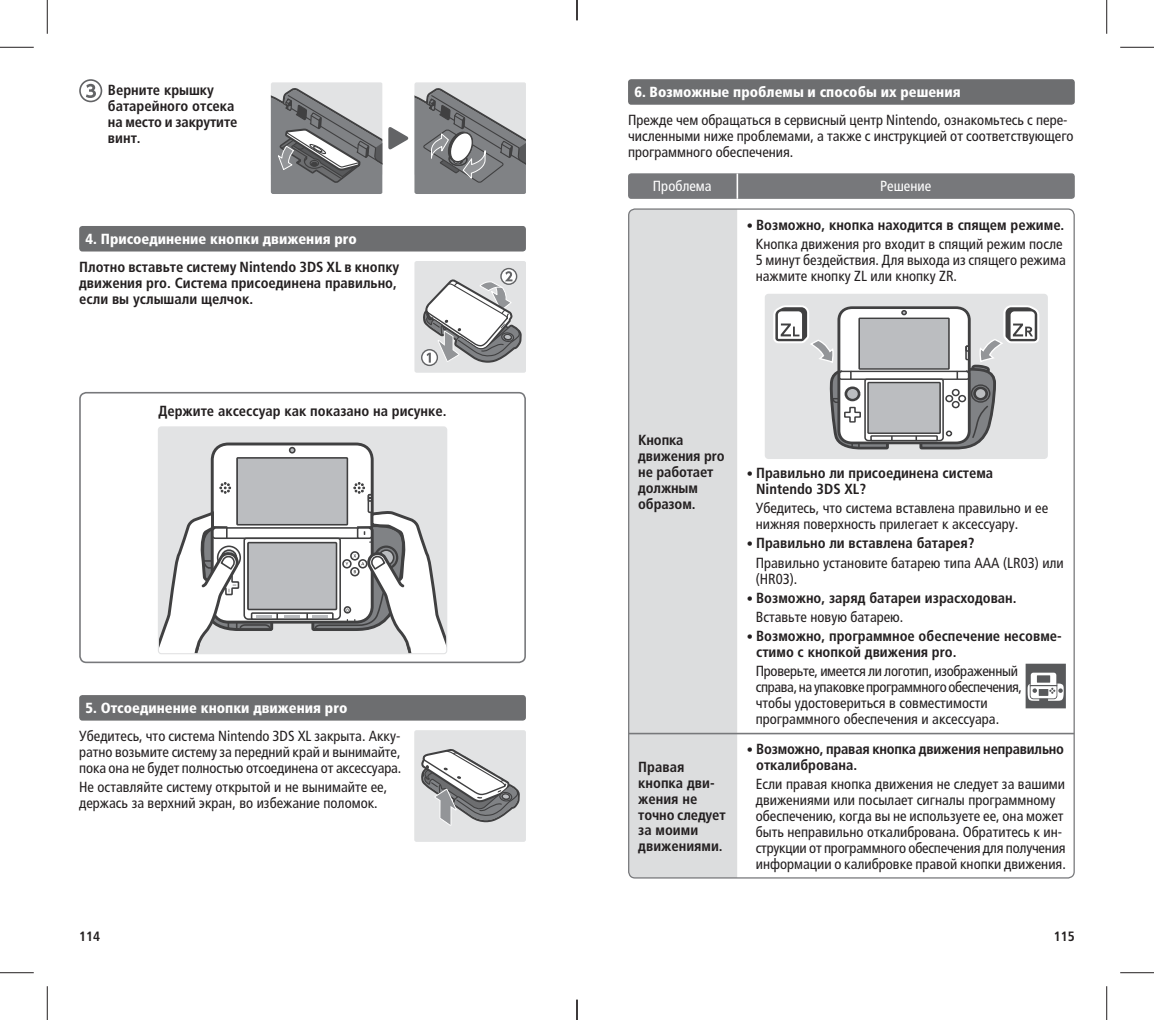
<style>
.page{position:relative;width:1154px;height:1020px;background:#fff}
.page>*{position:absolute;margin:0;border:0;box-sizing:border-box;transform-origin:0 0}
.t1{font:condensed 14.62px/16px "Frutiger LTCYR";color:#231f20}
.t2{font:700 condensed 14.62px/16px "Frutiger LTCYR";color:#231f20}
.t3{font:condensed 14.62px/16px "Frutiger LTCYR";letter-spacing:-.02em;color:#231f20}
.t4{font:900 condensed 14.62px "Frutiger LTCYR";color:#fff}
.t5{font:condensed 14.62px "Frutiger LTCYR";color:#fff}
.t6{font:700 condensed 13.5px "Frutiger LT";color:#231f20}
.s1{font-weight:700;font-size:12.38px}
.s2{font-weight:700}
.s3{font-size:12.38px}
.s4{font-weight:400}
</style>
<div class="page">
<div style="left:79px;top:226px;width:447px;height:25px;background:#6d6e70;border-radius:3px"></div>
<div style="left:79px;top:79px;width:23px;height:23px;border:2px solid #636466;border-radius:50%"></div>
<svg style="left:86px;top:84px;width:10px;height:14px"></svg>
<svg style="left:271px;top:82px;width:111px;height:112px;background:#969799"></svg>
<svg style="left:414px;top:82px;width:112px;height:112px;background:#97999b"></svg>
<svg style="left:388px;top:127px;width:20px;height:22px"></svg>
<div style="left:414px;top:261px;width:112px;height:111px;background:#e2e3e4;border-radius:2px"></div>
<svg style="left:421px;top:349px;width:16px;height:16px"></svg>
<div style="left:421px;top:349px;width:17px;height:17px;border:1px solid #636466;border-radius:50%"></div>
<svg style="left:423px;top:267px;width:99px;height:95px"></svg>
<div style="left:79px;top:695px;width:447px;height:25px;background:#6d6e70;border-radius:3px"></div>
<div style="left:414px;top:730px;width:112px;height:111px;background:#e2e3e4;border-radius:2px"></div>
<svg style="left:421px;top:749px;width:99px;height:76px"></svg>
<div style="left:628px;top:210px;width:109px;height:667px;background:#dcddde"></div>
<hr style="left:628px;top:732px;width:445px;height:2px;background:#77787b">
<div style="left:764px;top:294px;width:283px;height:165px;background:#e2e3e4;border-radius:4px"></div>
<svg style="left:773px;top:305px;width:266px;height:145px"></svg>
<div style="left:859px;top:318px;width:89px;height:51px;background:#bbbdc0"></div>
<div style="left:858px;top:317px;width:91px;height:52px;border:1px solid #404041"></div>
<div style="left:1025px;top:663px;width:40px;height:45px;background:#58595b"></div>
<svg style="left:1027px;top:672px;width:36px;height:28px"></svg>
<div style="left:628px;top:79px;width:446px;height:26px;background:#6d6e70;border-radius:3px"></div>
<div style="left:628px;top:173px;width:446px;height:26px;background:#77787b;border-radius:3px"></div>
<hr style="left:736px;top:173px;width:2px;height:26px;background:#fff">
<div style="left:79px;top:392px;width:447px;height:271px;border:2px solid #77787b;border-radius:6px"></div>
<div style="left:159px;top:427px;width:287px;height:226px;background:#e2e3e4;border-radius:2px"></div>
<div style="left:158px;top:426px;width:289px;height:228px;border:2px solid #e2e3e4;border-radius:2px"></div>
<svg style="left:159px;top:440px;width:287px;height:213px"></svg>
<hr style="left:0;top:47px;width:34px;height:1px;background:#231f20">
<hr style="left:1119px;top:47px;width:34px;height:1px;background:#231f20">
<hr style="left:0;top:972px;width:34px;height:1px;background:#231f20">
<hr style="left:1119px;top:972px;width:34px;height:1px;background:#231f20">
<hr style="left:47px;top:0;width:1px;height:34px;background:#231f20">
<hr style="left:47px;top:986px;width:1px;height:33px;background:#231f20">
<hr style="left:1106px;top:0;width:1px;height:34px;background:#231f20">
<hr style="left:1106px;top:986px;width:1px;height:33px;background:#231f20">
<svg style="left:576px;top:0;width:1px;height:20px"></svg>
<svg style="left:576px;top:999px;width:1px;height:20px"></svg>
<p class="t2" style="left:108px;top:82px;width:131px">Верните крышку батарейного отсека на место и закрутите винт.</p>
<p class="t4" style="left:86px;top:230px;width:273px">4. Присоединение кнопки движения pro</p>
<p class="t2" style="left:79px;top:259px;width:322px">Плотно вставьте систему Nintendo 3DS XL в кнопку движения pro. Система присоединена правильно, если вы услышали щелчок.</p>
<p class="t2" style="left:158px;top:402px;width:289px">Держите аксессуар как показано на рисунке.</p>
<p class="t4" style="left:86px;top:699px;width:263px">5. Отсоединение кнопки движения pro</p>
<p class="t1" style="left:79px;top:728px;width:324px;text-align:justify">Убедитесь, что система Nintendo 3DS XL закрыта. Акку&shy;ратно возьмите систему за передний край и вынимайте, пока она не будет полностью отсоединена от аксессуара.</p>
<p class="t1" style="left:79px;top:779px;width:309px">Не оставляйте систему открытой и не вынимайте ее, держась за верхний экран, во избежание поломок.</p>
<p class="t4" style="left:634px;top:84px;width:327px">6. Возможные проблемы и способы их решения</p>
<p class="t1" style="left:628px;top:112px;width:447px">Прежде чем обращаться в сервисный центр Nintendo, ознакомьтесь с пере&shy;численными ниже проблемами, а также с инструкцией от соответствующего программного обеспечения.</p>
<p class="t5" style="left:652px;top:177px;width:60px">Проблема</p>
<p class="t5" style="left:880px;top:177px;width:52px">Решение</p>
<p class="t1" style="left:746px;top:215px;width:319px;line-height:19.1px;text-align:center"><span class="s1">•</span> <span class="s2">Возможно, кнопка находится в спящем режиме.<br></span>Кнопка движения pro входит в спящий режим после</p>
<p class="t1" style="left:755px;top:251px;width:311px">5 минут бездействия. Для выхода из спящего режима нажмите кнопку ZL или кнопку ZR.</p>
<p class="t2" style="left:638px;top:432px;width:88px">Кнопка движения pro не работает должным образом.</p>
<p class="t2" style="left:638px;top:758px;width:89px">Правая кнопка дви&shy;жения не точно следует за моими движениями.</p>
<p class="t2" style="left:756px;top:465px;width:238px;text-indent:-9px"><span class="s3">•</span> Правильно ли присоединена система<br>Nintendo 3DS XL?</p>
<p class="t1" style="left:755px;top:500px;width:294px">Убедитесь, что система вставлена правильно и ее нижняя поверхность прилегает к аксессуару.</p>
<p class="t1" style="left:755px;top:534px;width:309px;line-height:19.1px;text-indent:-9px"><span class="s1">•</span> <span class="s2">Правильно ли вставлена батарея?<br></span>Правильно установите батарею типа AAA (LR03) или</p>
<p class="t1" style="left:755px;top:570px;width:43px">(HR03).</p>
<p class="t2" style="left:755px;top:588px;width:262px;line-height:19.1px;text-indent:-9px"><span class="s3">•</span> Возможно, заряд батареи израсходован.<br><span class="s4">Вставьте новую батарею.</span></p>
<p class="t2" style="left:756px;top:628px;width:307px;text-indent:-9px"><span class="s3">•</span> Возможно, программное обеспечение несовме&shy;стимо с кнопкой движения pro.</p>
<p class="t3" style="left:755px;top:663px;width:268px">Проверьте, имеется ли логотип, изображенный справа, на упаковке программного обеспечения, чтобы удостовериться в совместимости программного обеспечения и аксессуара.</p>
<p class="t2" style="left:756px;top:741px;width:309px;text-indent:-9px"><span class="s3">•</span> Возможно, правая кнопка движения неправильно откалибрована.</p>
<p class="t1" style="left:755px;top:776px;width:311px">Если правая кнопка движения не следует за вашими движениями или посылает сигналы программному обеспечению, когда вы не используете ее, она может быть неправильно откалибрована. Обратитесь к ин&shy;струкции от программного обеспечения для получения информации о калибровке правой кнопки движения.</p>
<p class="t6" style="left:79px;top:929px;width:23px">114</p>
<p class="t6" style="left:1053px;top:929px;width:23px">115</p>
</div>
